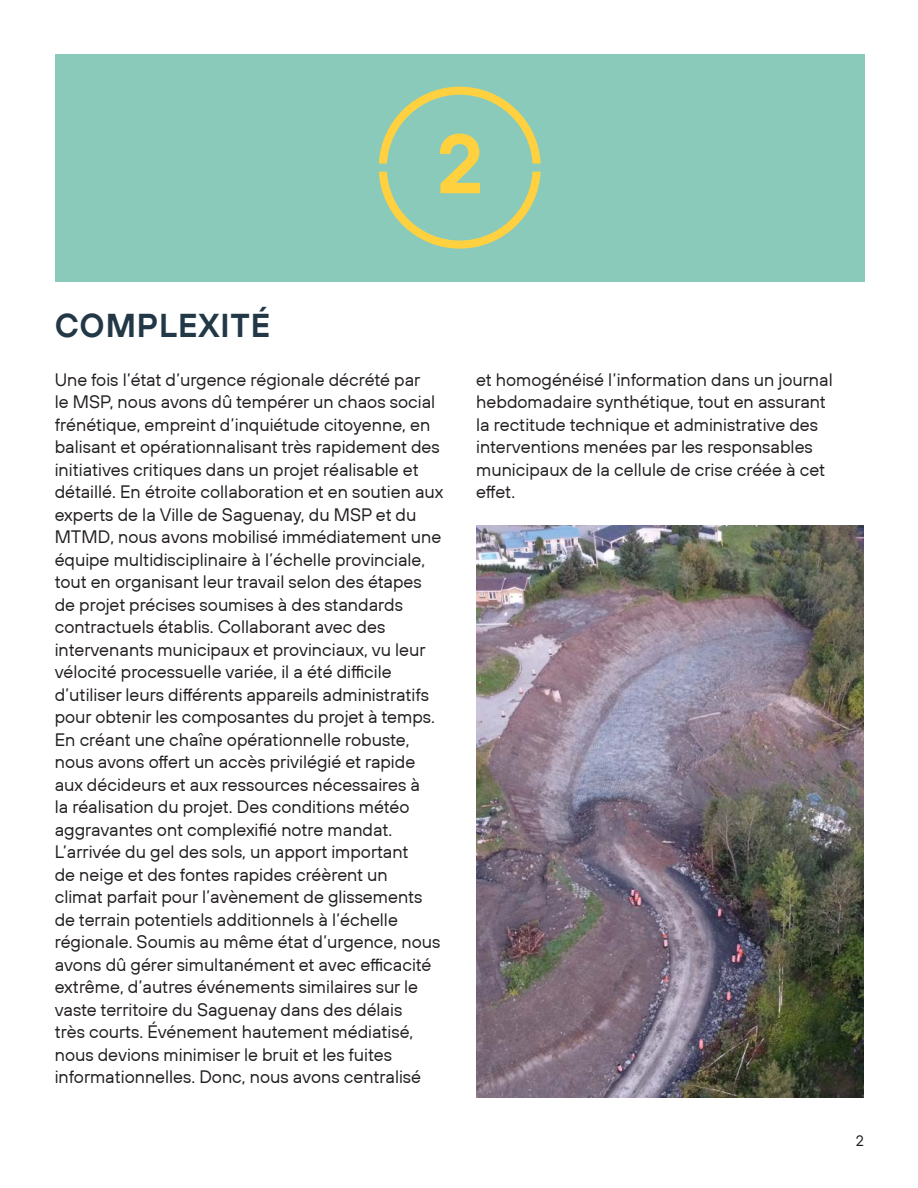
<style>
.page{position:relative;width:918px;height:1188px;background:#fff}
.page>*{position:absolute;margin:0;border:0;box-sizing:border-box;transform-origin:0 0}
.t1{font:600 84px "TT Hoves";color:#ffd13f}
.t2{font:600 33px "TT Hoves";letter-spacing:.025em;color:#223847}
.t3{font:18px/22.5px "TT Hoves";color:#231f20}
.t4{font:15px "TT Hoves";color:#231f20}
</style>
<div class="page">
<div style="left:55px;top:54px;width:810px;height:227px;background:#8acaba"></div>
<svg style="left:379px;top:87px;width:162px;height:77px"></svg>
<svg style="left:379px;top:172px;width:162px;height:77px"></svg>
<img style="left:476px;top:526px;width:388px;height:572px">
<p class="t1" style="left:436px;top:109px;width:49px">2</p>
<p class="t2" style="left:55px;top:304px;width:217px">COMPLEXITÉ</p>
<p class="t3" style="left:55px;top:368px;width:390px">Une fois l’état d’urgence régionale décrété par<br>le MSP, nous avons dû tempérer un chaos social frénétique, empreint d’inquiétude citoyenne, en balisant et opérationnalisant très rapidement des initiatives critiques dans un projet réalisable et détaillé. En étroite collaboration et en soutien aux experts de la Ville de Saguenay, du MSP et du MTMD, nous avons mobilisé immédiatement une équipe multidisciplinaire à l’échelle provinciale, tout en organisant leur travail selon des étapes de projet précises soumises à des standards contractuels établis. Collaborant avec des intervenants municipaux et provinciaux, vu leur vélocité processuelle variée, il a été difficile d’utiliser leurs différents appareils administratifs pour obtenir les composantes du projet à temps.<br>En créant une chaîne opérationnelle robuste, nous avons offert un accès privilégié et rapide aux décideurs et aux ressources nécessaires à<br>la réalisation du projet. Des conditions météo aggravantes ont complexifié notre mandat.<br>L’arrivée du gel des sols, un apport important<br>de neige et des fontes rapides créèrent un<br>climat parfait pour l’avènement de glissements de terrain potentiels additionnels à l’échelle régionale. Soumis au même état d’urgence, nous avons dû gérer simultanément et avec efficacité extrême, d’autres événements similaires sur le vaste territoire du Saguenay dans des délais<br>très courts. Événement hautement médiatisé, nous devions minimiser le bruit et les fuites informationnelles. Donc, nous avons centralisé</p>
<p class="t3" style="left:476px;top:368px;width:358px">et homogénéisé l’information dans un journal hebdomadaire synthétique, tout en assurant la rectitude technique et administrative des interventions menées par les responsables municipaux de la cellule de crise créée à cet effet.</p>
<p class="t4" style="left:856px;top:1131px;width:10px">2</p>
</div>
